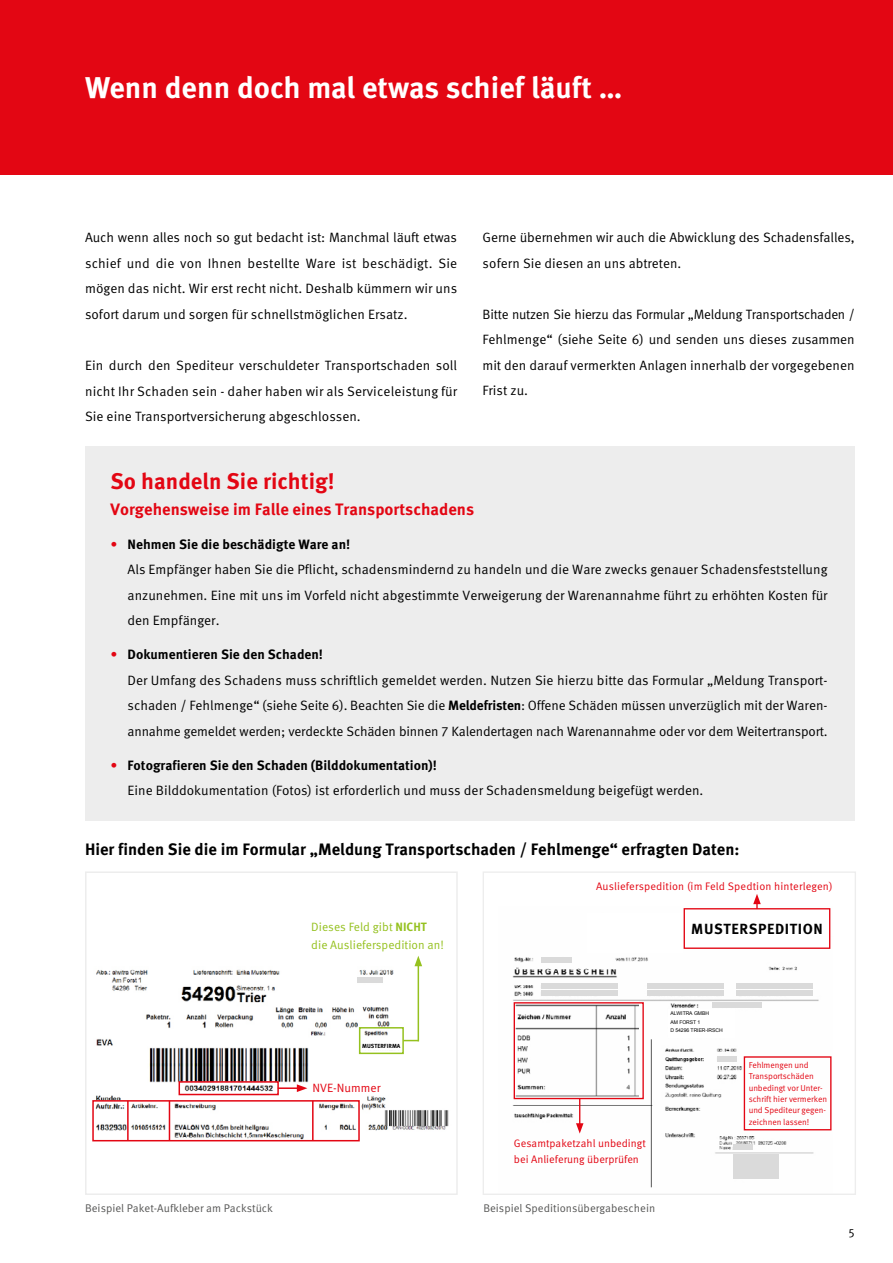
<style>
.page{position:relative;width:893px;height:1263px;background:#fff}
.page>*{position:absolute;margin:0;border:0;box-sizing:border-box;transform-origin:0 0}
.t1{font:700 30px "Meta Pro";color:#fff}
.t2{font:700 22.5px "Meta Pro";color:#e30613}
.t3{font:700 16.5px "Meta Pro";color:#000}
.t4{font:700 16.5px "Meta Pro";color:#e30613}
.t5{font:700 14.7px "Meta Pro";letter-spacing:.04em;color:#000}
.t6{font:13.5px/25.5px "Meta Pro";color:#000}
.t7{font:12px/18px "Meta Pro";color:#95c11f}
.t8{font:12px "Meta Pro";color:#e30613}
.t9{font:12px "Meta Pro";color:#000}
.t10{font:11.1px "Meta Pro";color:#575756}
.t11{font:10.95px/16.4px "Meta Pro";color:#e30613}
.t12{font:8.55px/11.4px "Meta Pro";letter-spacing:-.01em;color:#e30613}
.t13{font:700 5.85px "Meta Pro";letter-spacing:.01em;color:#000}
.t14{font:5.1px/8.1px "Arial";letter-spacing:-.01em;color:#000}
.s1{color:#e30613}
.s2{font-weight:700}
</style>
<div class="page">
<div style="left:0;top:0;width:893px;height:174px;background:#e30613"></div>
<div style="left:85px;top:446px;width:770px;height:375px;background:#ededed"></div>
<img style="left:92px;top:966px;width:357px;height:176px">
<div style="left:85px;top:871px;width:373px;height:324px;border:2px solid #ededed"></div>
<img style="left:512px;top:908px;width:320px;height:280px">
<div style="left:483px;top:871px;width:373px;height:324px;border:1px solid #ededed"></div>
<img style="left:513px;top:1002px;width:126px;height:98px">
<div style="left:684px;top:908px;width:146px;height:41px;background:#fff;border:1px solid #e30613"></div>
<svg style="left:753px;top:894px;width:8px;height:15px"></svg>
<div style="left:514px;top:1002px;width:130px;height:97px;border:1px solid #e30613"></div>
<svg style="left:576px;top:1099px;width:7px;height:34px"></svg>
<div style="left:744px;top:1056px;width:87px;height:74px;border:1px solid #e30613"></div>
<div style="left:717px;top:1056px;width:19px;height:5px;background:#dadada"></div>
<div style="left:542px;top:983px;width:76px;height:6px;background:#dadada"></div>
<div style="left:542px;top:957px;width:30px;height:5px;background:#dadada"></div>
<div style="left:358px;top:977px;width:25px;height:6px;background:#dadada"></div>
<div style="left:647px;top:983px;width:77px;height:6px;background:#dadada"></div>
<div style="left:736px;top:983px;width:77px;height:6px;background:#dadada"></div>
<div style="left:542px;top:991px;width:76px;height:5px;background:#dadada"></div>
<div style="left:647px;top:991px;width:77px;height:5px;background:#dadada"></div>
<div style="left:736px;top:991px;width:77px;height:5px;background:#dadada"></div>
<div style="left:734px;top:1144px;width:19px;height:6px;background:#dadada"></div>
<div style="left:734px;top:1154px;width:45px;height:25px;background:#dadada"></div>
<div style="left:179px;top:1081px;width:100px;height:14px;border:2px solid #e30613"></div>
<div style="left:359px;top:1027px;width:45px;height:27px;border:2px solid #95c11f"></div>
<svg style="left:403px;top:1040px;width:15px;height:1px"></svg>
<hr style="left:418px;top:964px;width:1px;height:77px;background:#95c11f">
<svg style="left:414px;top:956px;width:8px;height:10px"></svg>
<hr style="left:278px;top:1087px;width:21px;height:2px;background:#e30613">
<svg style="left:297px;top:1084px;width:10px;height:8px"></svg>
<div style="left:92px;top:1100px;width:268px;height:41px;border:2px solid #e30613"></div>
<hr style="left:312px;top:1101px;width:2px;height:40px;background:#e30613">
<hr style="left:169px;top:1101px;width:1px;height:40px;background:#e30613">
<hr style="left:127px;top:1101px;width:2px;height:40px;background:#e30613">
<div style="left:149px;top:966px;width:21px;height:13px;background:#fff"></div>
<div style="left:361px;top:1043px;width:41px;height:7px;background:#fff"></div>
<div style="left:668px;top:1009px;width:66px;height:29px;background:#fff"></div>
<div style="left:712px;top:1002px;width:49px;height:6px;background:#dadada"></div>
<div style="left:587px;top:913px;width:96px;height:40px;background:#fff"></div>
<h1 class="t1" style="left:85px;top:68px;width:539px">Wenn denn doch mal etwas schief läuft …</h1>
<p class="t6" style="left:85px;top:225px;width:374px;text-align:justify">Auch wenn alles noch so gut bedacht ist: Manchmal läuft etwas schief und die von Ihnen bestellte Ware ist beschädigt. Sie mögen das nicht. Wir erst recht nicht. Deshalb kümmern wir uns sofort darum und sorgen für schnellstmöglichen Ersatz.</p>
<p class="t6" style="left:85px;top:353px;width:374px;text-align:justify">Ein durch den Spediteur verschuldeter Transportschaden soll nicht Ihr Schaden sein - daher haben wir als Serviceleistung für Sie eine Transportversicherung abgeschlossen.</p>
<p class="t6" style="left:483px;top:225px;width:374px">Gerne übernehmen wir auch die Abwicklung des Schadensfalles, sofern Sie diesen an uns abtreten.</p>
<p class="t6" style="left:483px;top:302px;width:374px;text-align:justify">Bitte nutzen Sie hierzu das Formular „Meldung Transportschaden / Fehlmenge“ (siehe Seite 6) und senden uns dieses zusammen mit den darauf vermerkten Anlagen innerhalb der vorgegebenen Frist zu.</p>
<h2 class="t2" style="left:111px;top:467px;width:226px">So handeln Sie richtig!</h2>
<p class="t4" style="left:111px;top:498px;width:365px">Vorgehensweise im Falle eines Transportschadens</p>
<p class="t6" style="left:128px;top:531px;width:702px;text-indent:-17px"><span class="s1">•</span> <span class="s2">Nehmen Sie die beschädigte Ware an!<br></span>Als Empfänger haben Sie die Pflicht, schadensmindernd zu handeln und die Ware zwecks genauer Schadensfeststellung anzunehmen. Eine mit uns im Vorfeld nicht abgestimmte Verweigerung der Warenannahme führt zu erhöhten Kosten für den Empfänger.</p>
<p class="t6" style="left:128px;top:642px;width:702px;text-indent:-17px"><span class="s1">•</span> <span class="s2">Dokumentieren Sie den Schaden!<br></span>Der Umfang des Schadens muss schriftlich gemeldet werden. Nutzen Sie hierzu bitte das Formular „Meldung Transport&shy;schaden / Fehlmenge“ (siehe Seite 6). Beachten Sie die <span class="s2">Meldefristen</span>: Offene Schäden müssen unverzüglich mit der Waren&shy;annahme gemeldet werden; verdeckte Schäden binnen 7 Kalendertagen nach Warenannahme oder vor dem Weitertransport.</p>
<p class="t6" style="left:128px;top:753px;width:577px;text-indent:-17px"><span class="s1">•</span> <span class="s2">Fotografieren Sie den Schaden (Bilddokumentation)!<br></span>Eine Bilddokumentation (Fotos) ist erforderlich und muss der Schadensmeldung beigefügt werden.</p>
<p class="t3" style="left:85px;top:838px;width:656px">Hier finden Sie die im Formular „Meldung Transportschaden / Fehlmenge“ erfragten Daten:</p>
<p class="t11" style="left:596px;top:878px;width:238px">Auslieferspedition (im Feld Spedtion hinterlegen)</p>
<p class="t7" style="left:311px;top:918px;width:134px">Dieses Feld gibt <span class="s2">NICHT </span>die Auslieferspedition an!</p>
<p class="t5" style="left:691px;top:920px;width:133px">MUSTERSPEDITION</p>
<p class="t13" style="left:362px;top:1043px;width:40px">MUSTERFIRMA</p>
<p class="t8" style="left:312px;top:1080px;width:70px">NVE-Nummer</p>
<p class="t14" style="left:670px;top:1009px;width:54px">ALWITRA GMBH<br>AM FORST 1<br>D 54296 TRIER-IRSCH</p>
<p class="t11" style="left:514px;top:1135px;width:133px">Gesamtpaketzahl unbedingt bei Anlieferung überprüfen</p>
<p class="t10" style="left:85px;top:1201px;width:189px">Beispiel Paket-Aufkleber am Packstück</p>
<p class="t10" style="left:483px;top:1201px;width:173px">Beispiel Speditionsübergabeschein</p>
<p class="t12" style="left:749px;top:1059px;width:80px">Fehlmengen und<br>Transportschäden unbedingt vor Unter&shy;schrift hier vermerken und Spediteur gegen&shy;zeichnen lassen!</p>
<p class="t9" style="left:849px;top:1225px;width:7px">5</p>
</div>
